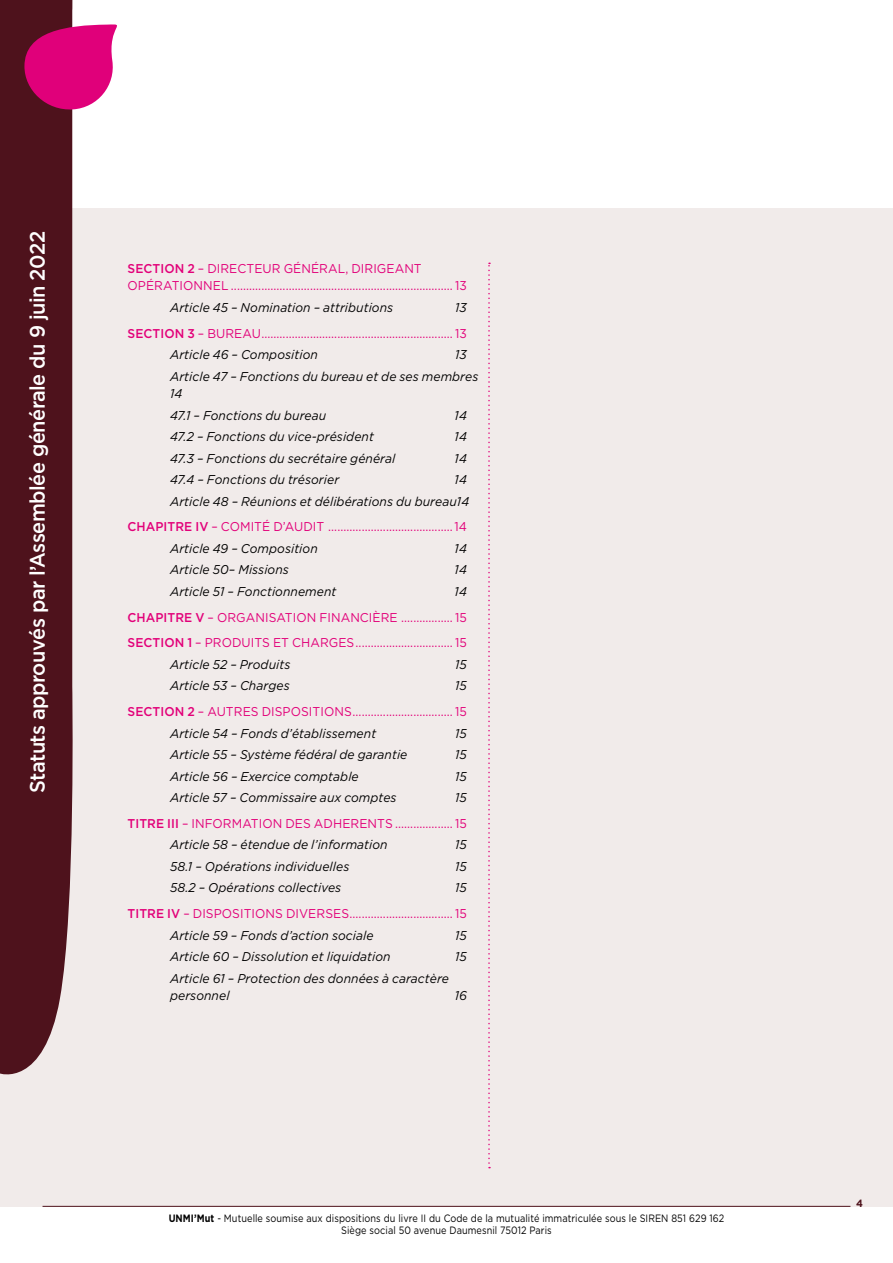
<style>
.page{position:relative;width:893px;height:1263px;background:#fff}
.page>*{position:absolute;margin:0;border:0;box-sizing:border-box;transform-origin:0 0}
.t1{font:500 21px "Gotham";letter-spacing:-.025em;color:#fff;scale:.95 1}
.t2{font:italic 12.75px/21.5px "Gotham";letter-spacing:.005em;color:#000;scale:.95 1}
.t3{font:12.75px/25.8px "Gotham";letter-spacing:.005em;color:#e20079;text-align:right;scale:.95 1}
.t4{font:10.65px/12px "Gotham";letter-spacing:.01em;color:#000;text-align:center;scale:.86 1}
.t5{font:700 10.5px "Gotham";color:#4e121c;scale:.95 1}
.s1{font-weight:500}
.s2{font-style:italic;color:#000}
.s3{font-weight:700}
</style>
<div class="page">
<div style="left:0;top:208px;width:893px;height:998px;background:#f1ebea"></div>
<div style="left:0;top:0;width:73px;height:1075px;background:#4e121c"></div>
<hr style="left:43px;top:1206px;width:807px;height:1px;background:#4e121c">
<svg style="left:488px;top:263px;width:2px;height:905px"></svg>
<svg style="left:24px;top:24px;width:93px;height:87px;background:#cf1d7b"></svg>
<h1 class="t1" style="left:26px;top:793px;width:593px;rotate:-90deg">Statuts approuvés par l’Assemblée générale du 9 juin 2022</h1>
<p class="t3" style="left:128px;top:260px;width:359px;line-height:17.2px;text-align:left"><span class="s1">SECTION 2</span> – DIRECTEUR GÉNÉRAL, DIRIGEANT<br>OPÉRATIONNEL ......................................................................... 13</p>
<p class="t2" style="left:170px;top:297px;width:236px">Article 45 – Nomination – attributions</p>
<p class="t3" style="left:128px;top:294px;width:359px"><span class="s2">13<br></span><span class="s1">SECTION 3</span> – BUREAU............................................................... 13</p>
<p class="t2" style="left:170px;top:344px;width:157px">Article 46 – Composition</p>
<p class="t2" style="left:170px;top:344px;width:326px;text-indent:285px">13<br>Article 47 – Fonctions du bureau et de ses membres</p>
<p class="t2" style="left:170px;top:383px;width:166px">14<br>47.1 – Fonctions du bureau</p>
<p class="t2" style="left:455px;top:404px;width:14px">14</p>
<p class="t2" style="left:170px;top:426px;width:216px">47.2 – Fonctions du vice-président</p>
<p class="t2" style="left:455px;top:426px;width:14px">14</p>
<p class="t2" style="left:170px;top:447px;width:239px">47.3 – Fonctions du secrétaire général</p>
<p class="t2" style="left:455px;top:447px;width:14px">14</p>
<p class="t2" style="left:170px;top:469px;width:180px">47.4 – Fonctions du trésorier</p>
<p class="t2" style="left:170px;top:469px;width:316px;text-align:right">14<br>Article 48 – Réunions et délibérations du bureau14</p>
<p class="t3" style="left:170px;top:516px;width:314px;line-height:21.5px;text-align:left;text-indent:-43px"><span class="s1">CHAPITRE IV</span> – COMITÉ D’AUDIT .........................................14<br><span class="s2">Article 49 – Composition</span></p>
<p class="t2" style="left:455px;top:537px;width:14px">14</p>
<p class="t2" style="left:170px;top:559px;width:127px">Article 50– Missions</p>
<p class="t2" style="left:455px;top:559px;width:14px">14</p>
<p class="t2" style="left:170px;top:580px;width:177px">Article 51 – Fonctionnement</p>
<p class="t3" style="left:128px;top:578px;width:359px;text-align:justify;text-indent:327px"><span class="s2">14<br></span><span class="s1">CHAPITRE V</span> – ORGANISATION FINANCIÈRE ................. 15<br><span class="s1">SECTION 1</span> – PRODUITS ET CHARGES................................ 15</p>
<p class="t2" style="left:170px;top:653px;width:128px">Article 52 – Produits</p>
<p class="t2" style="left:455px;top:653px;width:14px">15</p>
<p class="t2" style="left:170px;top:675px;width:127px">Article 53 – Charges</p>
<p class="t3" style="left:128px;top:673px;width:359px"><span class="s2">15<br></span><span class="s1">SECTION 2</span> – AUTRES DISPOSITIONS................................. 15</p>
<p class="t2" style="left:170px;top:722px;width:218px">Article 54 – Fonds d’établissement</p>
<p class="t2" style="left:455px;top:722px;width:14px">15</p>
<p class="t2" style="left:170px;top:744px;width:251px">Article 55 – Système fédéral de garantie</p>
<p class="t2" style="left:455px;top:744px;width:14px">15</p>
<p class="t2" style="left:170px;top:765px;width:200px">Article 56 – Exercice comptable</p>
<p class="t2" style="left:455px;top:765px;width:14px">15</p>
<p class="t2" style="left:170px;top:787px;width:240px">Article 57 – Commissaire aux comptes</p>
<p class="t3" style="left:128px;top:784px;width:359px"><span class="s2">15<br></span><span class="s1">TITRE III</span> – INFORMATION DES ADHERENTS ................... 15</p>
<p class="t2" style="left:170px;top:834px;width:231px">Article 58 – étendue de l’information</p>
<p class="t2" style="left:455px;top:834px;width:14px">15</p>
<p class="t2" style="left:170px;top:855px;width:190px">58.1 – Opérations individuelles</p>
<p class="t2" style="left:455px;top:855px;width:14px">15</p>
<p class="t2" style="left:170px;top:877px;width:182px">58.2 – Opérations collectives</p>
<p class="t3" style="left:128px;top:874px;width:359px"><span class="s2">15<br></span><span class="s1">TITRE IV</span> – DISPOSITIONS DIVERSES.................................. 15</p>
<p class="t2" style="left:170px;top:924px;width:216px">Article 59 – Fonds d’action sociale</p>
<p class="t2" style="left:455px;top:924px;width:14px">15</p>
<p class="t2" style="left:170px;top:946px;width:234px">Article 60 – Dissolution et liquidation</p>
<p class="t2" style="left:455px;top:946px;width:14px">15</p>
<p class="t2" style="left:170px;top:969px;width:295px;line-height:17.2px">Article 61 – Protection des données à caractère personnel</p>
<p class="t2" style="left:455px;top:984px;width:14px">16</p>
<p class="t4" style="left:169px;top:1212px;width:648px"><span class="s3">UNMI’Mut</span> - Mutuelle soumise aux dispositions du livre II du Code de la mutualité immatriculée sous le SIREN 851 629 162<br>Siège social 50 avenue Daumesnil 75012 Paris</p>
<p class="t5" style="left:856px;top:1197px;width:9px">4</p>
</div>
